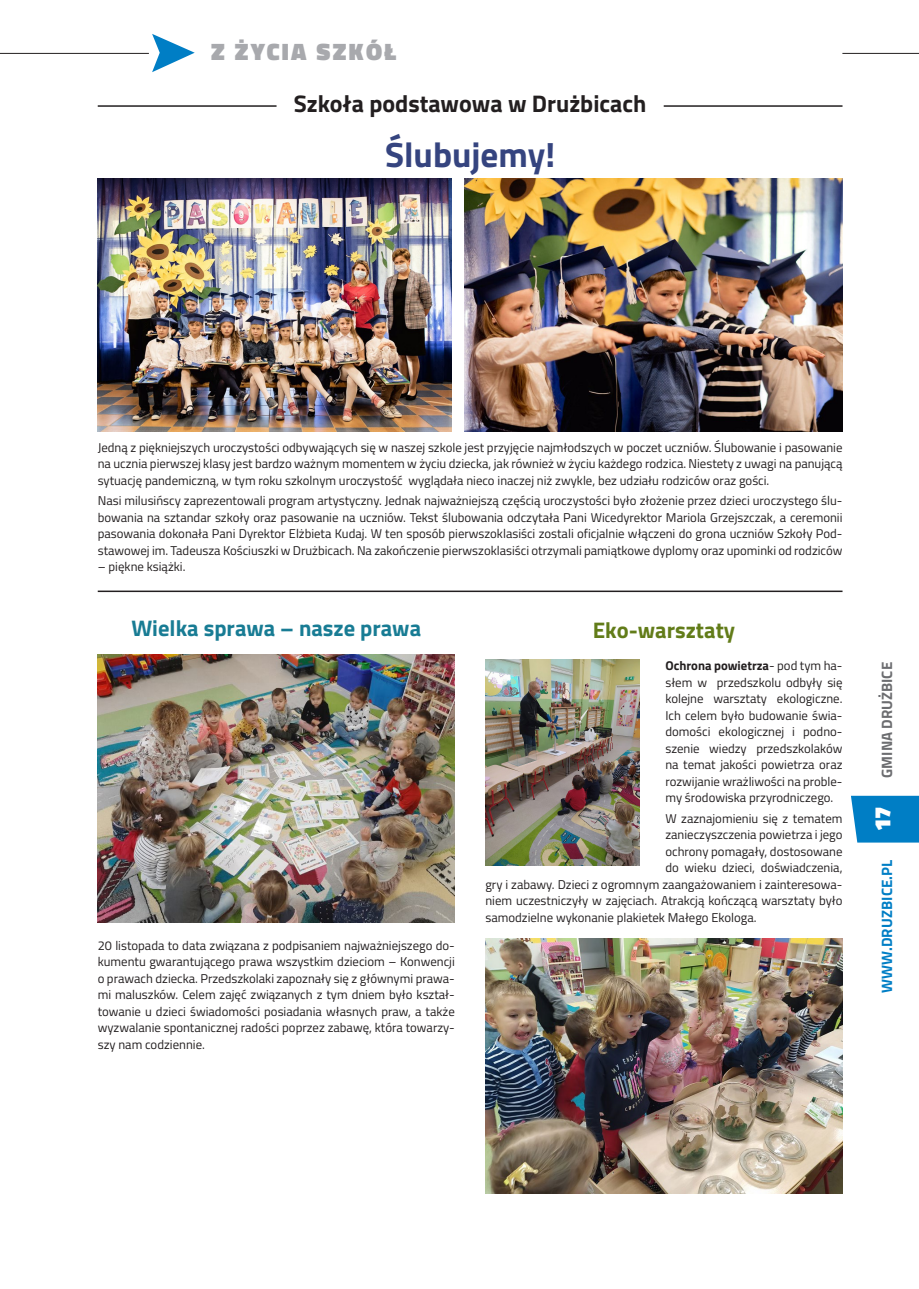
<style>
.page{position:relative;width:919px;height:1289px;background:#fff}
.page>*{position:absolute;margin:0;border:0;box-sizing:border-box;transform-origin:0 0}
.t1{font:700 35.1px "Titillium Web";color:#35447f}
.t2{font:700 24px "Titillium Web";color:#231f20}
.t3{font:900 24px "Titillium Web";letter-spacing:.1em;color:#a8a9ad}
.t4{font:700 22.5px "Titillium Web";color:#187c94}
.t5{font:700 22.5px "Titillium Web";color:#627c19}
.t6{font:900 22.5px "Titillium Web";color:#fff}
.t7{font:700 15px "Titillium Web";letter-spacing:.01em;color:#007ec5}
.t8{font:700 15px "Titillium Web";color:#6c6d70}
.t9{font:12.75px/16.5px "Titillium Web";color:#231f20;text-align:justify}
.s1{font-weight:700}
</style>
<div class="page">
<svg style="left:851px;top:795px;width:67px;height:47px;background:#0f85c8"></svg>
<svg style="left:152px;top:34px;width:43px;height:38px"></svg>
<hr style="left:0;top:53px;width:149px;height:1px;background:#231f20">
<hr style="left:842px;top:53px;width:76px;height:1px;background:#231f20">
<img style="left:98px;top:654px;width:357px;height:268px">
<img style="left:485px;top:938px;width:357px;height:255px">
<img style="left:485px;top:659px;width:154px;height:206px">
<img style="left:98px;top:179px;width:353px;height:252px">
<img style="left:464px;top:179px;width:378px;height:252px">
<hr style="left:98px;top:105px;width:178px;height:2px;background:#231f20">
<hr style="left:663px;top:105px;width:179px;height:2px;background:#231f20">
<hr style="left:98px;top:590px;width:744px;height:2px;background:#231f20">
<h2 class="t3" style="left:211px;top:34px;width:186px">Z ŻYCIA SZKÓŁ</h2>
<h2 class="t2" style="left:294px;top:85px;width:354px">Szkoła podstawowa w Drużbicach</h2>
<h1 class="t1" style="left:385px;top:127px;width:172px">Ślubujemy!</h1>
<p class="t9" style="left:98px;top:438px;width:746px">Jedną z piękniejszych uroczystości odbywających się w naszej szkole jest przyjęcie najmłodszych w poczet uczniów. Ślubowanie i pasowanie na ucznia pierwszej klasy jest bardzo ważnym momentem w życiu dziecka, jak również w życiu każdego rodzica. Niestety z uwagi na panującą sytuację pandemiczną, w tym roku szkolnym uroczystość wyglądała nieco inaczej niż zwykle, bez udziału rodziców oraz gości.</p>
<p class="t9" style="left:98px;top:492px;width:746px">Nasi milusińscy zaprezentowali program artystyczny. Jednak najważniejszą częścią uroczystości było złożenie przez dzieci uroczystego ślu&shy;bowania na sztandar szkoły oraz pasowanie na uczniów. Tekst ślubowania odczytała Pani Wicedyrektor Mariola Grzejszczak, a ceremonii pasowania dokonała Pani Dyrektor Elżbieta Kudaj. W ten sposób pierwszoklasiści zostali oficjalnie włączeni do grona uczniów Szkoły Pod&shy;stawowej im. Tadeusza Kościuszki w Drużbicach. Na zakończenie pierwszoklasiści otrzymali pamiątkowe dyplomy oraz upominki od rodziców</p>
<p class="t9" style="left:98px;top:558px;width:89px">– piękne książki.</p>
<h3 class="t4" style="left:131px;top:611px;width:291px">Wielka sprawa – nasze prawa</h3>
<p class="t9" style="left:98px;top:936px;width:358px">20 listopada to data związana z podpisaniem najważniejszego do&shy;kumentu gwarantującego prawa wszystkim dzieciom – Konwencji o prawach dziecka. Przedszkolaki zapoznały się z głównymi prawa&shy;mi maluszków. Celem zajęć związanych z tym dniem było kształ&shy;towanie u dzieci świadomości posiadania własnych praw, a także wyzwalanie spontanicznej radości poprzez zabawę, która towarzy&shy;szy nam codziennie.</p>
<h3 class="t5" style="left:592px;top:612px;width:144px">Eko-warsztaty</h3>
<p class="t9" style="left:665px;top:656px;width:179px"><span class="s1">Ochrona powietrza</span>- pod tym ha&shy;słem w przedszkolu odbyły się kolejne warsztaty ekologiczne.<br>Ich celem było budowanie świa&shy;domości ekologicznej i podno&shy;szenie wiedzy przedszkolaków na temat jakości powietrza oraz rozwijanie wrażliwości na proble&shy;my środowiska przyrodniczego.</p>
<p class="t9" style="left:665px;top:809px;width:179px">W zaznajomieniu się z tematem</p>
<p class="t9" style="left:665px;top:826px;width:179px">zanieczyszczenia powietrza i jego</p>
<p class="t9" style="left:665px;top:842px;width:179px">ochrony pomagały, dostosowane</p>
<p class="t9" style="left:665px;top:859px;width:179px">do wieku dzieci, doświadczenia,</p>
<p class="t9" style="left:485px;top:875px;width:358px">gry i zabawy. Dzieci z ogromnym zaangażowaniem i zainteresowa-</p>
<p class="t9" style="left:485px;top:892px;width:358px">niem uczestniczyły w zajęciach. Atrakcją kończącą warsztaty było</p>
<p class="t9" style="left:485px;top:908px;width:273px">samodzielne wykonanie plakietek Małego Ekologa.</p>
<p class="t8" style="left:875px;top:777px;width:117px;rotate:-90deg">GMINA DRUŻBICE</p>
<h3 class="t6" style="left:866px;top:831px;width:26px;rotate:-90deg">17</h3>
<p class="t7" style="left:875px;top:993px;width:135px;rotate:-90deg">WWW.DRUZBICE.PL</p>
</div>
